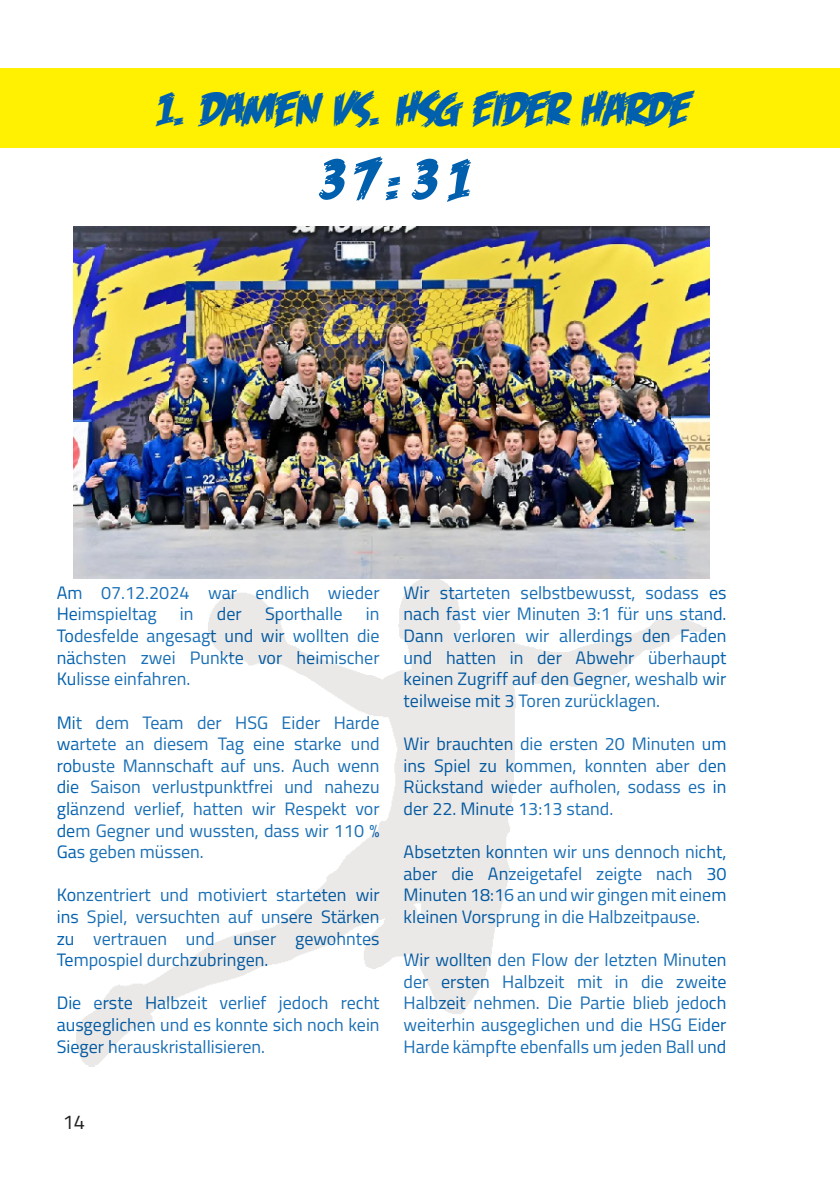
<style>
.page{position:relative;width:840px;height:1191px;background:#fff}
.page>*{position:absolute;margin:0;border:0;box-sizing:border-box;transform-origin:0 0}
.t1{font:60px "Feastof Flesh BB Italic";color:#0160ae}
.t2{font:48px "Feastof Flesh BB Italic";color:#0160ae}
.t3{font:20px "Titillium Web";color:#231f20}
.t4{font:18px/21.6px "Titillium Web";color:#0160ae;text-align:justify}
</style>
<div class="page">
<div style="left:0;top:68px;width:839px;height:80px;background:#fff101"></div>
<img style="left:74px;top:227px;width:635px;height:351px">
<p class="t2" style="left:153px;top:84px;width:534px">1. DAMEN VS. HSG EIDER HARDE</p>
<p class="t1" style="left:317px;top:148px;width:151px">37:31</p>
<p class="t4" style="left:57px;top:581px;width:324px">Am 07.12.2024 war endlich wieder<br>Heimspieltag</p>
<p class="t4" style="left:180px;top:602px;width:15px">in</p>
<p class="t4" style="left:217px;top:602px;width:26px">der</p>
<p class="t4" style="left:265px;top:602px;width:79px">Sporthalle</p>
<p class="t4" style="left:57px;top:602px;width:324px;text-indent:309px">in Todesfelde angesagt und wir wollten die nächsten zwei Punkte vor heimischer Kulisse einfahren.</p>
<p class="t4" style="left:57px;top:710px;width:324px">Mit dem Team der HSG Eider Harde wartete an diesem Tag eine starke und robuste Mannschaft auf uns. Auch wenn die Saison verlustpunktfrei und nahezu glänzend verlief, hatten wir Respekt vor dem Gegner und wussten, dass wir 110 % Gas geben müssen.</p>
<p class="t4" style="left:57px;top:883px;width:324px">Konzentriert und motiviert starteten wir ins Spiel, versuchten auf unsere Stärken zu vertrauen und unser gewohntes Tempospiel durchzubringen.</p>
<p class="t4" style="left:57px;top:991px;width:324px">Die erste Halbzeit verlief jedoch recht ausgeglichen und es konnte sich noch kein Sieger herauskristallisieren.</p>
<p class="t3" style="left:63px;top:1107px;width:24px">14</p>
<p class="t4" style="left:403px;top:581px;width:324px">Wir starteten selbstbewusst, sodass es nach fast vier Minuten 3:1 für uns stand.<br>Dann verloren wir allerdings den Faden und hatten in der Abwehr überhaupt keinen Zugriff auf den Gegner, weshalb wir teilweise mit 3 Toren zurücklagen.</p>
<p class="t4" style="left:403px;top:732px;width:324px">Wir brauchten die ersten 20 Minuten um ins Spiel zu kommen, konnten aber den Rückstand wieder aufholen, sodass es in der 22. Minute 13:13 stand.</p>
<p class="t4" style="left:403px;top:840px;width:324px">Absetzten konnten wir uns dennoch nicht, aber die Anzeigetafel zeigte nach 30<br>Minuten 18:16 an und wir gingen mit einem kleinen Vorsprung in die Halbzeitpause.</p>
<p class="t4" style="left:403px;top:948px;width:324px">Wir wollten den Flow der letzten Minuten der ersten Halbzeit mit in die zweite Halbzeit nehmen. Die Partie blieb jedoch weiterhin ausgeglichen und die HSG Eider Harde kämpfte ebenfalls um jeden Ball und</p>
</div>
